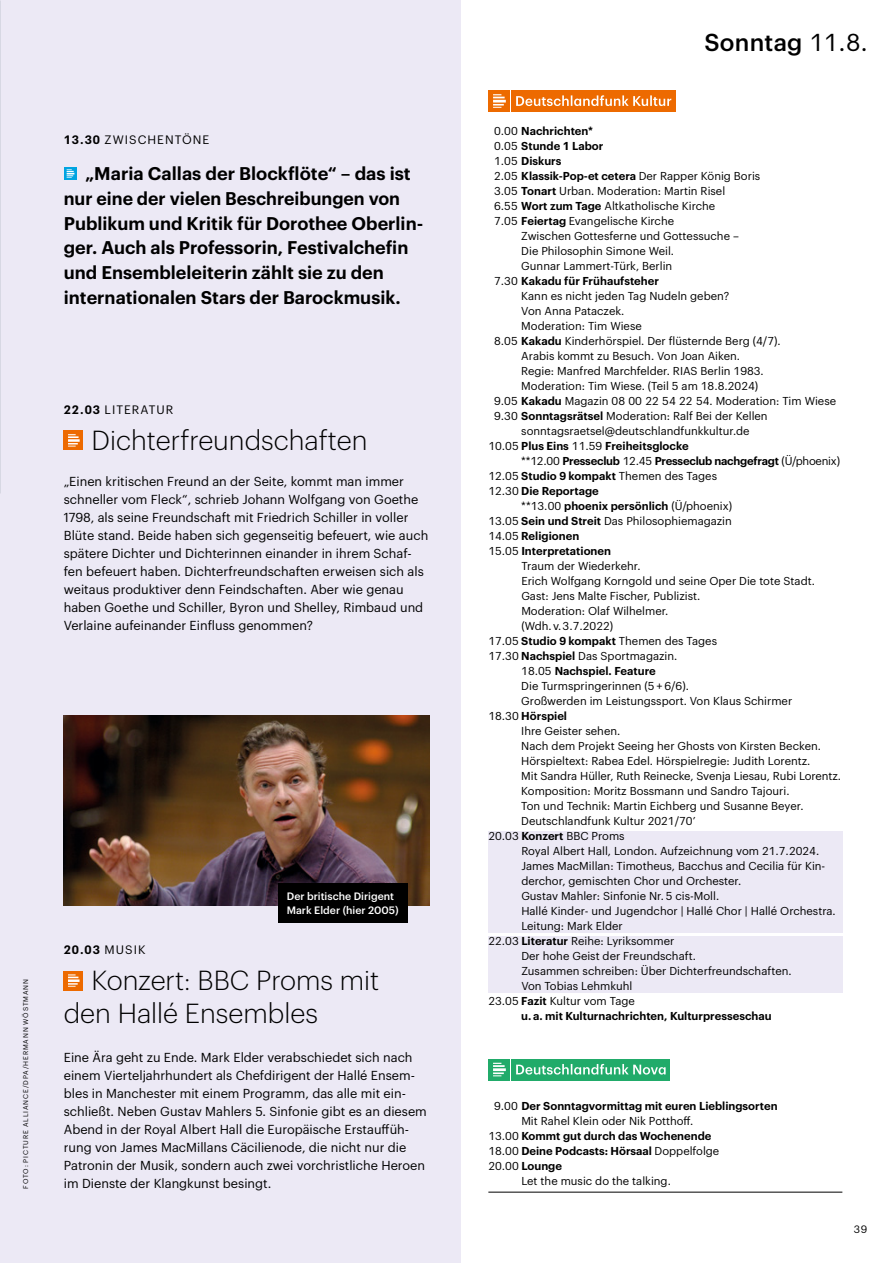
<style>
.page{position:relative;width:893px;height:1263px;background:#fff}
.page>*{position:absolute;margin:0;border:0;box-sizing:border-box;transform-origin:0 0}
.t1{font:300 27px/33px "Graphik";color:#000}
.t2{font:500 24px "Graphik";letter-spacing:.01em;color:#000}
.t3{font:600 18px/24.8px "Graphik";color:#000}
.t4{font:12.75px/18px "Graphik";color:#000}
.t5{font:12px "Graphik";letter-spacing:.085em;color:#000}
.t6{font:600 12px "Graphik";color:#000}
.t7{font:11.25px "Graphik";color:#000}
.t8{font:600 11.25px "Graphik";color:#000}
.t9{font:600 11.25px "Graphik";letter-spacing:-.02em;color:#000}
.t10{font:500 10.5px/13.5px "Graphik";color:#fff}
.t11{font:10.5px "Graphik";color:#000}
.t12{font:6.75px "Graphik";letter-spacing:.125em;color:#000}
.s1{font-weight:600}
.s2{font-weight:400}
</style>
<div class="page">
<div style="left:0;top:0;width:460px;height:1263px;background:#ece9f5"></div>
<div style="left:488px;top:90px;width:22px;height:22px;background:#ed6a00"></div>
<svg style="left:493px;top:94px;width:13px;height:14px"></svg>
<div style="left:511px;top:90px;width:164px;height:22px;background:#ed6a00"></div>
<svg style="left:516px;top:95px;width:155px;height:11px"></svg>
<img style="left:64px;top:716px;width:365px;height:189px">
<div style="left:488px;top:831px;width:354px;height:101px;background:#ece9f5"></div>
<div style="left:488px;top:936px;width:354px;height:56px;background:#ece9f5"></div>
<hr style="left:488px;top:1192px;width:354px;height:1px;background:#000">
<div style="left:488px;top:1059px;width:22px;height:21px;background:#21ab6a"></div>
<div style="left:511px;top:1059px;width:159px;height:21px;background:#21ab6a"></div>
<svg style="left:493px;top:1063px;width:13px;height:13px"></svg>
<svg style="left:516px;top:1064px;width:150px;height:10px"></svg>
<div style="left:64px;top:431px;width:19px;height:19px;background:#ed6a00"></div>
<svg style="left:68px;top:434px;width:12px;height:13px"></svg>
<img style="left:0;top:0;width:1px;height:493px">
<div style="left:64px;top:971px;width:19px;height:19px;background:#ed6a00"></div>
<svg style="left:68px;top:974px;width:12px;height:13px"></svg>
<svg style="left:64px;top:167px;width:13px;height:13px"></svg>
<svg style="left:67px;top:169px;width:7px;height:9px"></svg>
<div style="left:278px;top:883px;width:130px;height:39px;background:#000"></div>
<p class="t5" style="left:64px;top:131px;width:147px"><span class="s1">13.30</span> ZWISCHENTÖNE</p>
<p class="t3" style="left:64px;top:160px;width:361px;text-indent:21px">„Maria Callas der Blockflöte“ – das ist nur eine der vielen Beschreibungen von Publikum und Kritik für Dorothee Oberlin&shy;ger. Auch als Professorin, Festivalchefin und Ensembleleiterin zählt sie zu den internationalen Stars der Barockmusik.</p>
<p class="t5" style="left:64px;top:401px;width:111px"><span class="s1">22.03</span> LITERATUR</p>
<h1 class="t1" style="left:92px;top:422px;width:277px">Dichterfreundschaften</h1>
<p class="t4" style="left:64px;top:471px;width:366px">„Einen kritischen Freund an der Seite, kommt man immer schneller vom Fleck“, schrieb Johann Wolfgang von Goethe 1798, als seine Freundschaft mit Friedrich Schiller in voller Blüte stand. Beide haben sich gegenseitig befeuert, wie auch spätere Dichter und Dichterinnen einander in ihrem Schaf&shy;fen befeuert haben. Dichterfreundschaften erweisen sich als weitaus produktiver denn Feindschaften. Aber wie genau haben Goethe und Schiller, Byron und Shelley, Rimbaud und Verlaine aufeinander Einfluss genommen?</p>
<p class="t12" style="left:21px;top:1189px;width:211px;rotate:-90deg">FOTO: PICTURE ALLIANCE/DPA/HERMANN WÖSTMANN</p>
<p class="t10" style="left:287px;top:889px;width:113px">Der britische Dirigent<br>Mark Elder (hier 2005)</p>
<p class="t6" style="left:64px;top:940px;width:83px">20.03 <span class="s2">MUSIK</span></p>
<h1 class="t1" style="left:64px;top:962px;width:317px;text-indent:28px">Konzert: BBC Proms mit den Hallé Ensembles</h1>
<p class="t4" style="left:64px;top:1047px;width:365px">Eine Ära geht zu Ende. Mark Elder verabschiedet sich nach einem Vierteljahrhundert als Chefdirigent der Hallé Ensem&shy;bles in Manchester mit einem Programm, das alle mit ein&shy;schließt. Neben Gustav Mahlers 5. Sinfonie gibt es an diesem Abend in der Royal Albert Hall die Europäische Erstauffüh&shy;rung von James MacMillans Cäcilienode, die nicht nur die Patronin der Musik, sondern auch zwei vorchristliche Heroen im Dienste der Klangkunst besingt.</p>
<h2 class="t2" style="left:704px;top:24px;width:164px">Sonntag <span class="s2">11.8.</span></h2>
<p class="t8" style="left:494px;top:122px;width:100px"><span class="s2">0.00</span> Nachrichten*</p>
<p class="t8" style="left:494px;top:137px;width:111px"><span class="s2">0.05</span> Stunde 1 Labor</p>
<p class="t8" style="left:494px;top:152px;width:69px"><span class="s2">1.05</span> Diskurs</p>
<p class="t7" style="left:494px;top:168px;width:268px">2.05 <span class="s1">Klassik-Pop-et cetera</span> Der Rapper König Boris</p>
<p class="t7" style="left:494px;top:183px;width:233px">3.05 <span class="s1">Tonart</span> Urban. Moderation: Martin Risel</p>
<p class="t7" style="left:494px;top:198px;width:223px">6.55 <span class="s1">Wort zum Tage</span> Altkatholische Kirche</p>
<p class="t7" style="left:494px;top:213px;width:182px">7.05 <span class="s1">Feiertag</span> Evangelische Kirche</p>
<p class="t7" style="left:521px;top:228px;width:219px">Zwischen Gottesferne und Gottessuche –</p>
<p class="t7" style="left:521px;top:242px;width:154px">Die Philosophin Simone Weil.</p>
<p class="t7" style="left:521px;top:257px;width:152px">Gunnar Lammert-Türk, Berlin</p>
<p class="t8" style="left:494px;top:272px;width:166px"><span class="s2">7.30</span> Kakadu für Frühaufsteher</p>
<p class="t7" style="left:521px;top:287px;width:209px">Kann es nicht jeden Tag Nudeln geben?</p>
<p class="t7" style="left:521px;top:302px;width:105px">Von Anna Pataczek.</p>
<p class="t7" style="left:521px;top:317px;width:122px">Moderation: Tim Wiese</p>
<p class="t7" style="left:494px;top:332px;width:288px">8.05 <span class="s1">Kakadu</span> Kinderhörspiel. Der flüsternde Berg (4/7).</p>
<p class="t7" style="left:521px;top:347px;width:220px">Arabis kommt zu Besuch. Von Joan Aiken.</p>
<p class="t7" style="left:521px;top:362px;width:244px">Regie: Manfred Marchfelder. RIAS Berlin 1983.</p>
<p class="t7" style="left:521px;top:377px;width:238px">Moderation: Tim Wiese. (Teil 5 am 18.8.2024)</p>
<p class="t7" style="left:494px;top:392px;width:343px">9.05 <span class="s1">Kakadu</span> Magazin 08 00 22 54 22 54. Moderation: Tim Wiese</p>
<p class="t7" style="left:494px;top:407px;width:275px">9.30 <span class="s1">Sonntagsrätsel</span> Moderation: Ralf Bei der Kellen</p>
<p class="t7" style="left:521px;top:422px;width:230px">sonntagsraetsel@deutschlandfunkkultur.de</p>
<p class="t8" style="left:488px;top:437px;width:202px"><span class="s2">10.05</span> Plus Eins <span class="s2">11.59</span> Freiheitsglocke</p>
<p class="t9" style="left:521px;top:452px;width:320px"><span class="s2">**12.00</span> Presseclub <span class="s2">12.45</span> Presseclub nachgefragt <span class="s2">(Ü/phoenix)</span></p>
<p class="t7" style="left:488px;top:467px;width:230px">12.05 <span class="s1">Studio 9 kompakt</span> Themen des Tages</p>
<p class="t8" style="left:488px;top:482px;width:112px"><span class="s2">12.30</span> Die Reportage</p>
<p class="t7" style="left:521px;top:497px;width:212px">**13.00 <span class="s1">phoenix persönlich</span> (Ü/phoenix)</p>
<p class="t7" style="left:488px;top:512px;width:245px">13.05 <span class="s1">Sein und Streit</span> Das Philosophiemagazin</p>
<p class="t8" style="left:488px;top:527px;width:92px"><span class="s2">14.05</span> Religionen</p>
<p class="t8" style="left:488px;top:542px;width:124px"><span class="s2">15.05</span> Interpretationen</p>
<p class="t7" style="left:521px;top:557px;width:121px">Traum der Wiederkehr.</p>
<p class="t7" style="left:521px;top:572px;width:295px">Erich Wolfgang Korngold und seine Oper Die tote Stadt.</p>
<p class="t7" style="left:521px;top:587px;width:180px">Gast: Jens Malte Fischer, Publizist.</p>
<p class="t7" style="left:521px;top:602px;width:149px">Moderation: Olaf Wilhelmer.</p>
<p class="t7" style="left:521px;top:617px;width:93px">(Wdh. v. 3.7.2022)</p>
<p class="t7" style="left:488px;top:632px;width:230px">17.05 <span class="s1">Studio 9 kompakt</span> Themen des Tages</p>
<p class="t7" style="left:488px;top:647px;width:190px">17.30 <span class="s1">Nachspiel</span> Das Sportmagazin.</p>
<p class="t8" style="left:521px;top:662px;width:136px"><span class="s2">18.05</span> Nachspiel. Feature</p>
<p class="t7" style="left:521px;top:677px;width:169px">Die Turmspringerinnen (5+6/6).</p>
<p class="t7" style="left:521px;top:692px;width:272px">Großwerden im Leistungssport. Von Klaus Schirmer</p>
<p class="t8" style="left:488px;top:707px;width:80px"><span class="s2">18.30</span> Hörspiel</p>
<p class="t7" style="left:521px;top:722px;width:100px">Ihre Geister sehen.</p>
<p class="t7" style="left:521px;top:737px;width:301px">Nach dem Projekt Seeing her Ghosts von Kirsten Becken.</p>
<p class="t7" style="left:521px;top:752px;width:291px">Hörspieltext: Rabea Edel. Hörspielregie: Judith Lorentz.</p>
<p class="t7" style="left:521px;top:767px;width:321px">Mit Sandra Hüller, Ruth Reinecke, Svenja Liesau, Rubi Lorentz.</p>
<p class="t7" style="left:521px;top:782px;width:270px">Komposition: Moritz Bossmann und Sandro Tajouri.</p>
<p class="t7" style="left:521px;top:797px;width:284px">Ton und Technik: Martin Eichberg und Susanne Beyer.</p>
<p class="t7" style="left:521px;top:812px;width:176px">Deutschlandfunk Kultur 2021/70’</p>
<p class="t7" style="left:488px;top:827px;width:138px">20.03 <span class="s1">Konzert</span> BBC Proms</p>
<p class="t7" style="left:521px;top:842px;width:299px">Royal Albert Hall, London. Aufzeichnung vom 21.7.2024.</p>
<p class="t7" style="left:521px;top:857px;width:306px">James MacMillan: Timotheus, Bacchus and Cecilia für Kin-</p>
<p class="t7" style="left:521px;top:872px;width:222px">derchor, gemischten Chor und Orchester.</p>
<p class="t7" style="left:521px;top:887px;width:199px">Gustav Mahler: Sinfonie Nr. 5 cis-Moll.</p>
<p class="t7" style="left:521px;top:902px;width:316px">Hallé Kinder- und Jugendchor | Hallé Chor | Hallé Orchestra.</p>
<p class="t7" style="left:521px;top:917px;width:103px">Leitung: Mark Elder</p>
<p class="t7" style="left:488px;top:932px;width:187px">22.03 <span class="s1">Literatur</span> Reihe: Lyriksommer</p>
<p class="t7" style="left:521px;top:947px;width:176px">Der hohe Geist der Freundschaft.</p>
<p class="t7" style="left:521px;top:962px;width:272px">Zusammen schreiben: Über Dichterfreundschaften.</p>
<p class="t7" style="left:521px;top:977px;width:113px">Von Tobias Lehmkuhl</p>
<p class="t7" style="left:488px;top:992px;width:148px">23.05 <span class="s1">Fazit</span> Kultur vom Tage</p>
<p class="t8" style="left:521px;top:1007px;width:252px">u. a. mit Kulturnachrichten, Kulturpresseschau</p>
<p class="t8" style="left:494px;top:1097px;width:285px"><span class="s2">9.00</span> Der Sonntagvormittag mit euren Lieblingsorten</p>
<p class="t7" style="left:521px;top:1113px;width:173px">Mit Rahel Klein oder Nik Potthoff.</p>
<p class="t8" style="left:488px;top:1127px;width:225px"><span class="s2">13.00</span> Kommt gut durch das Wochenende</p>
<p class="t8" style="left:488px;top:1142px;width:232px"><span class="s2">18.00</span> Deine Podcasts: Hörsaal <span class="s2">Doppelfolge</span></p>
<p class="t8" style="left:488px;top:1157px;width:75px"><span class="s2">20.00</span> Lounge</p>
<p class="t7" style="left:521px;top:1173px;width:151px">Let the music do the talking.</p>
<p class="t11" style="left:854px;top:1221px;width:15px">39</p>
</div>
